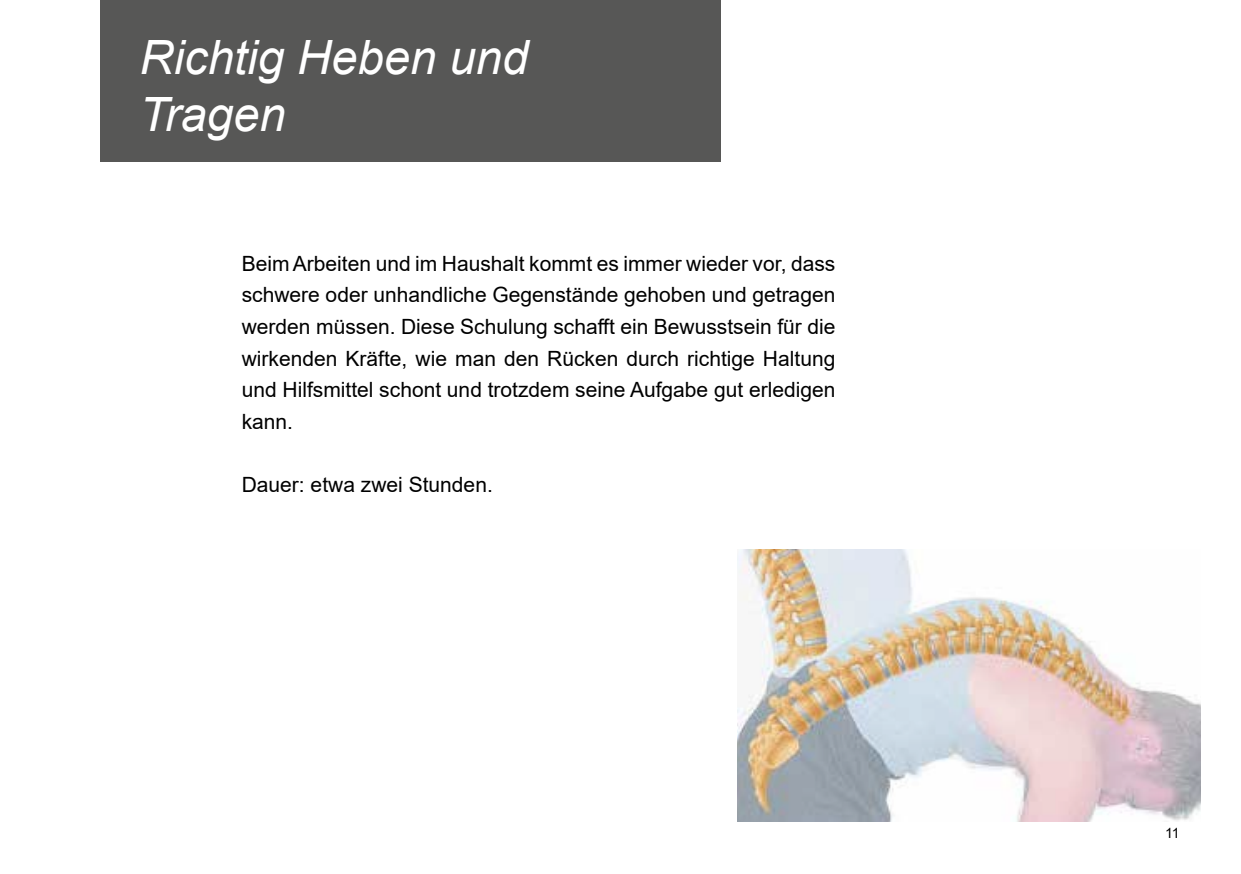
<style>
.page{position:relative;width:1241px;height:874px;background:#fff}
.page>*{position:absolute;margin:0;border:0;box-sizing:border-box;transform-origin:0 0}
.t1{font:italic 47.25px/56.7px "Arial";color:#fff}
.t2{font:21px/31.5px "Arial";color:#000;text-align:justify}
.t3{font:14.17px "Arial";color:#000}
</style>
<div class="page">
<div style="left:100px;top:0;width:620px;height:161px;background:#575756"></div>
<img style="left:737px;top:549px;width:463px;height:271px">
<h1 class="t1" style="left:139px;top:29px;width:390px">Richtig Heben und<br>Tragen</h1>
<p class="t2" style="left:242px;top:247px;width:595px">Beim Arbeiten und im Haushalt kommt es immer wieder vor, dass schwere oder unhandliche Gegenstände gehoben und getragen werden müssen. Diese Schulung schafft ein Bewusstsein für die wirkenden Kräfte, wie man den Rücken durch richtige Haltung und Hilfsmittel schont und trotzdem seine Aufgabe gut erledigen kann.</p>
<p class="t2" style="left:242px;top:468px;width:252px">Dauer: etwa zwei Stunden.</p>
<p class="t3" style="left:1164px;top:822px;width:16px">11</p>
</div>
